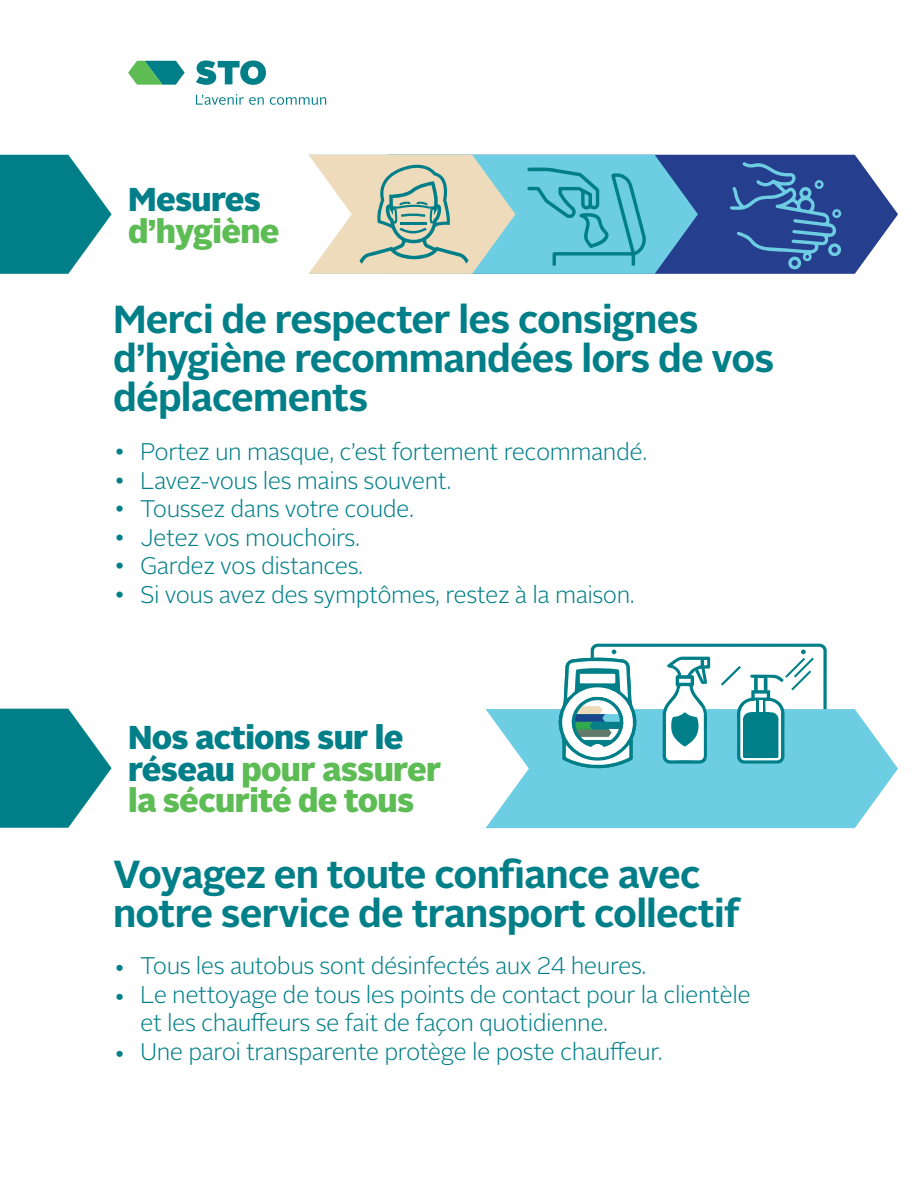
<style>
.page{position:relative;width:918px;height:1188px;background:#fff}
.page>*{position:absolute;margin:0;border:0;box-sizing:border-box;transform-origin:0 0}
.t1{font:700 39px/39px "Alright Sans";letter-spacing:-.02em;color:#007f88}
.t2{font:900 33px/31.5px "Alright Sans";letter-spacing:-.02em;color:#5ebc55}
.t3{font:300 24px/28.5px "Alright Sans";letter-spacing:-.02em;color:#007f88}
.s1{color:#007f88}
</style>
<div class="page">
<svg style="left:698px;top:155px;width:200px;height:119px;fill:#253f8e"></svg>
<svg style="left:529px;top:709px;width:369px;height:119px;background:#7ad1e5"></svg>
<svg style="left:0;top:708px;width:529px;height:121px"></svg>
<svg style="left:515px;top:155px;width:183px;height:119px;background:#5aa8cc"></svg>
<svg style="left:352px;top:155px;width:163px;height:119px;background:#b2d4cd"></svg>
<svg style="left:196px;top:60px;width:70px;height:25px"></svg>
<svg style="left:128px;top:61px;width:57px;height:24px"></svg>
<svg style="left:196px;top:94px;width:68px;height:11px"></svg>
<svg style="left:270px;top:97px;width:56px;height:8px"></svg>
<svg style="left:0;top:154px;width:352px;height:120px"></svg>
<svg style="left:0;top:155px;width:112px;height:119px"></svg>
<svg style="left:0;top:709px;width:112px;height:119px"></svg>
<svg style="left:351px;top:163px;width:126px;height:111px;background:#c8cdb3"></svg>
<svg style="left:730px;top:162px;width:111px;height:107px;background:#32599d"></svg>
<svg style="left:527px;top:167px;width:121px;height:99px;background:#59bfd2"></svg>
<svg style="left:558px;top:644px;width:269px;height:125px"></svg>
<img style="left:580px;top:729px;width:39px;height:11px">
<p class="t2" style="left:128px;top:184px;width:153px"><span class="s1">Mesures </span>d’hygiène</p>
<p class="t1" style="left:113px;top:301px;width:663px">Merci de respecter les consignes d’hygiène recommandées lors de vos déplacements</p>
<p class="t3" style="left:113px;top:438px;width:536px">• Portez un masque, c’est fortement recommandé.</p>
<p class="t3" style="left:113px;top:467px;width:340px">• Lavez-vous les mains souvent.</p>
<p class="t3" style="left:113px;top:495px;width:303px">• Toussez dans votre coude.</p>
<p class="t3" style="left:113px;top:524px;width:248px">• Jetez vos mouchoirs.</p>
<p class="t3" style="left:113px;top:552px;width:252px">• Gardez vos distances.</p>
<p class="t3" style="left:113px;top:581px;width:523px">• Si vous avez des symptômes, restez à la maison.</p>
<p class="t2" style="left:128px;top:722px;width:315px"><span class="s1">Nos actions sur le réseau</span> pour assurer la sécurité de tous</p>
<p class="t1" style="left:113px;top:855px;width:629px">Voyagez en toute confiance avec notre service de transport collectif</p>
<p class="t3" style="left:113px;top:952px;width:535px">• Tous les autobus sont désinfectés aux 24 heures.</p>
<p class="t3" style="left:140px;top:981px;width:612px;text-indent:-27px">• Le nettoyage de tous les points de contact pour la clientèle et les chauffeurs se fait de façon quotidienne.</p>
<p class="t3" style="left:113px;top:1038px;width:551px">• Une paroi transparente protège le poste chauffeur.</p>
</div>
